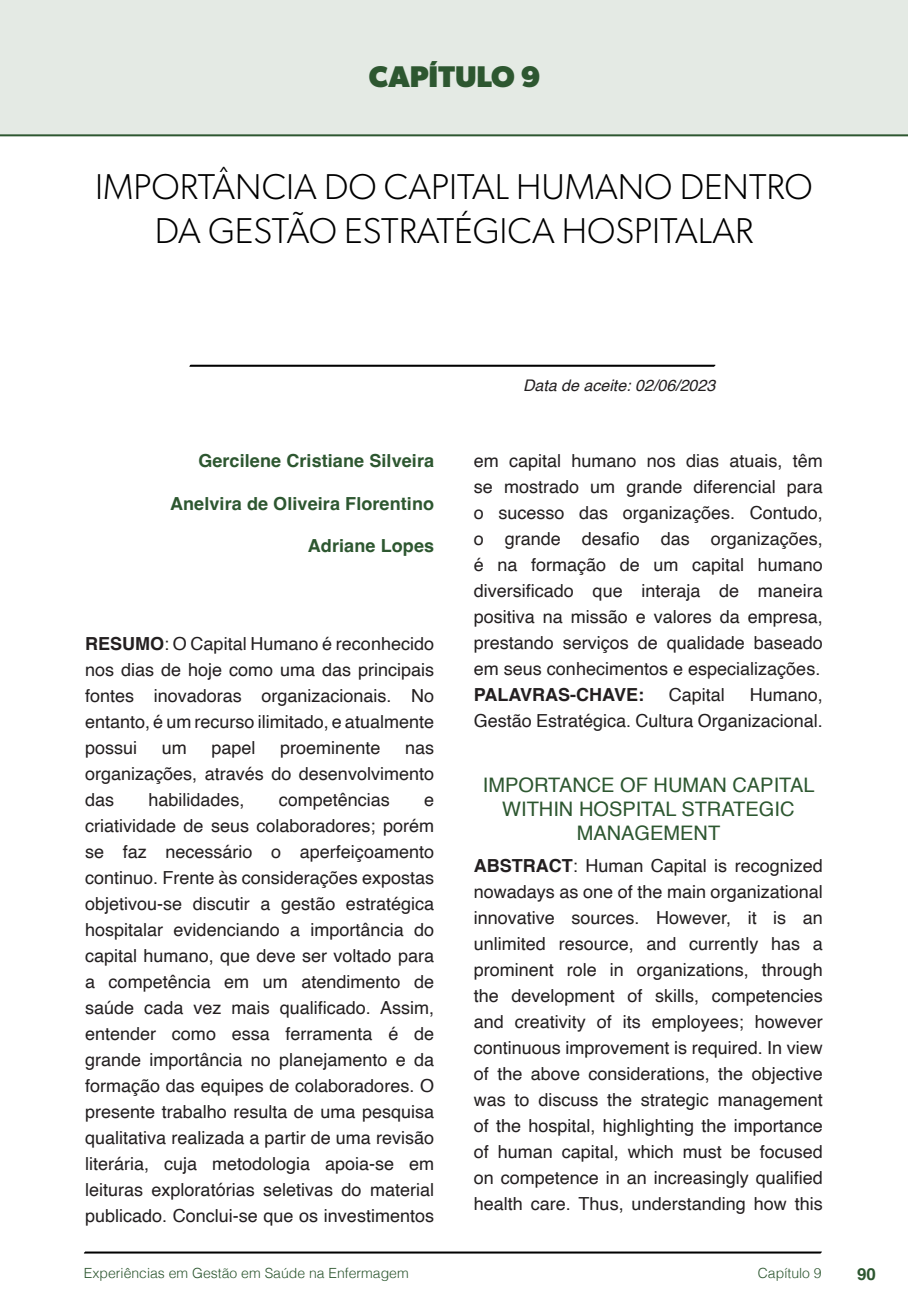
<style>
.page{position:relative;width:908px;height:1304px;background:#fff}
.page>*{position:absolute;margin:0;border:0;box-sizing:border-box;transform-origin:0 0}
.t1{font:300 36px/44px "Gibson";color:#000;text-align:center}
.t2{font:700 30px "Gibson";color:#2d5730}
.t3{font:20px/24px "Helvetica";color:#2d5730;text-align:center}
.t4{font:18px/26px "Helvetica";color:#231f20;text-align:justify}
.t5{font:700 18px "Helvetica";letter-spacing:.005em;color:#2d5730}
.t6{font:700 18px "Helvetica";color:#231f20}
.t7{font:700 16.8px "Helvetica";color:#2d5730}
.t8{font:italic 16px "Helvetica";color:#231f20}
.t9{font:300 14px "Helvetica";color:#2d5730}
.s1{font-weight:700}
</style>
<div class="page">
<svg style="left:84px;top:1251px;width:737px;height:3px;background:#515151"></svg>
<svg style="left:189px;top:364px;width:526px;height:3px;background:#4f4f4f"></svg>
<div style="left:0;top:0;width:907px;height:136px;background:#e4eae4"></div>
<div style="left:44px;top:72px;width:68px;height:61px;background:#e4eae4"></div>
<h2 class="t2" style="left:369px;top:58px;width:173px">CAPÍTULO 9</h2>
<h1 class="t1" style="left:95px;top:164px;width:718px">IMPORTÂNCIA DO CAPITAL HUMANO DENTRO<br>DA GESTÃO ESTRATÉGICA HOSPITALAR</h1>
<p class="t5" style="left:198px;top:450px;width:237px">Gercilene Cristiane Silveira</p>
<p class="t5" style="left:170px;top:492px;width:265px">Anelvira de Oliveira Florentino</p>
<p class="t5" style="left:308px;top:535px;width:128px">Adriane Lopes</p>
<p class="t4" style="left:85px;top:631px;width:350px"><span class="s1">RESUMO</span>: O Capital Humano é reconhecido nos dias de hoje como uma das principais fontes inovadoras organizacionais. No entanto, é um recurso ilimitado, e atualmente possui</p>
<p class="t4" style="left:162px;top:735px;width:27px">um</p>
<p class="t4" style="left:211px;top:735px;width:46px">papel</p>
<p class="t4" style="left:280px;top:735px;width:102px">proeminente</p>
<p class="t4" style="left:85px;top:735px;width:350px;text-indent:320px">nas organizações, através do desenvolvimento das</p>
<p class="t4" style="left:148px;top:787px;width:98px">habilidades,</p>
<p class="t4" style="left:278px;top:787px;width:113px">competências</p>
<p class="t4" style="left:85px;top:787px;width:350px;text-indent:339px">e criatividade de seus colaboradores; porém se faz necessário o aperfeiçoamento continuo. Frente às considerações expostas objetivou-se discutir a gestão estratégica hospitalar evidenciando a importância do capital humano, que deve ser voltado para a competência em um atendimento de saúde cada vez mais qualificado. Assim, entender como essa ferramenta é de grande importância no planejamento e da formação das equipes de colaboradores. O presente trabalho resulta de uma pesquisa qualitativa realizada a partir de uma revisão literária, cuja metodologia apoia-se em leituras exploratórias seletivas do material publicado. Conclui-se que os investimentos</p>
<p class="t8" style="left:523px;top:373px;width:194px">Data de aceite: 02/06/2023</p>
<p class="t4" style="left:473px;top:448px;width:350px">em capital humano nos dias atuais, têm se mostrado um grande diferencial para o sucesso das organizações. Contudo, o grande desafio das organizações, é na formação de um capital humano diversificado que interaja de maneira positiva na missão e valores da empresa, prestando serviços de qualidade baseado em seus conhecimentos e especializações.</p>
<p class="t6" style="left:473px;top:683px;width:172px">PALAVRAS-CHAVE:</p>
<p class="t4" style="left:668px;top:682px;width:58px">Capital</p>
<p class="t4" style="left:473px;top:682px;width:350px;text-align:right">Humano,<br>Gestão Estratégica. Cultura Organizacional.</p>
<p class="t3" style="left:482px;top:774px;width:333px">IMPORTANCE OF HUMAN CAPITAL<br>WITHIN HOSPITAL STRATEGIC<br>MANAGEMENT</p>
<p class="t4" style="left:473px;top:853px;width:350px"><span class="s1">ABSTRACT</span>: Human Capital is recognized nowadays as one of the main organizational innovative sources. However, it is an unlimited resource, and currently has a prominent role in organizations, through the development of skills, competencies and creativity of its employees; however continuous improvement is required. In view of the above considerations, the objective was to discuss the strategic management of the hospital, highlighting the importance of human capital, which must be focused on competence in an increasingly qualified health care. Thus, understanding how this</p>
<p class="t9" style="left:84px;top:1261px;width:326px">Experiências em Gestão em Saúde na Enfermagem</p>
<p class="t9" style="left:757px;top:1261px;width:65px">Capítulo 9</p>
<p class="t7" style="left:856px;top:1264px;width:20px">90</p>
</div>
